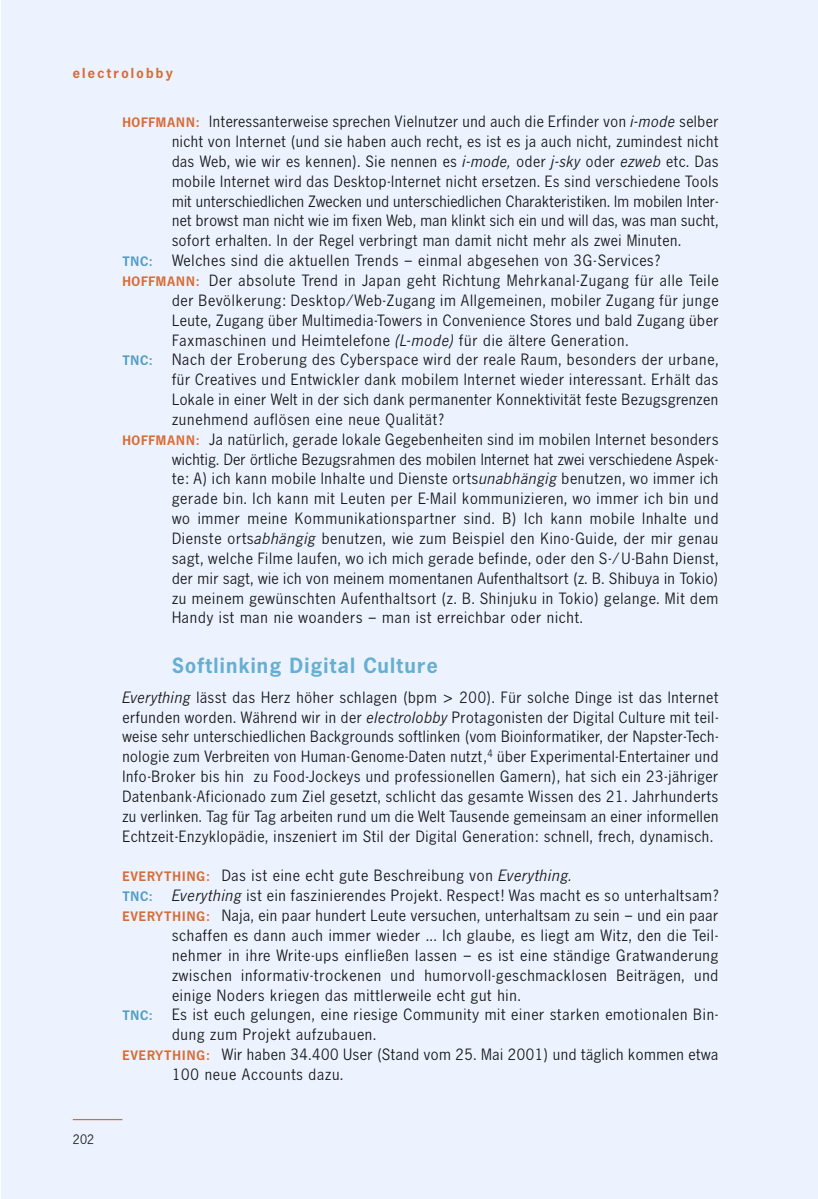
<style>
.page{position:relative;width:818px;height:1199px;background:#fff}
.page>*{position:absolute;margin:0;border:0;box-sizing:border-box;transform-origin:0 0}
.t1{font:700 21.88px "NE13";letter-spacing:.07em;color:#66afd3}
.t2{font:16.1px/19.8px "NE13";letter-spacing:.06em;color:#181819;text-align:justify}
.t3{font:16.1px "NE13";letter-spacing:.03em;color:#181819}
.t4{font:16.1px "NE13";letter-spacing:.035em;color:#181819}
.t5{font:16.1px "NE13";letter-spacing:.04em;color:#181819}
.t6{font:700 14.35px "NE13";letter-spacing:.17em;color:#d76c36}
.t7{font:13.65px "NE13";color:#181819}
.s1{font-weight:700;font-size:13.65px;color:#d76c36}
.s2{font-style:italic}
.s3{font-weight:700;font-size:13.65px;color:#529dc2}
.s4{font-family:"News Gothic"}
</style>
<div class="page">
<div style="left:1px;top:0;width:816px;height:1199px;background:#ecf3ff"></div>
<hr style="left:73px;top:1119px;width:49px;height:1px;background:#d76c36">
<p class="t6" style="left:73px;top:68px;width:102px">electrolobby</p>
<p class="t7" style="left:73px;top:1135px;width:23px">202</p>
<p class="t2" style="left:122px;top:113px;width:597px"><span class="s1">HOFFMANN:</span> Interessanterweise sprechen Vielnutzer und auch die Erfinder von <span class="s2">i-mode</span> selber</p>
<p class="t2" style="left:172px;top:133px;width:547px">nicht von Internet (und sie haben auch recht, es ist es ja auch nicht, zumindest nicht</p>
<p class="t2" style="left:172px;top:153px;width:547px">das Web, wie wir es kennen). Sie nennen es <span class="s2">i-mode,</span> oder <span class="s2">j-sky</span> oder <span class="s2">ezweb</span> etc. Das</p>
<p class="t2" style="left:172px;top:173px;width:547px">mobile Internet wird das Desktop-Internet nicht ersetzen. Es sind verschiedene Tools</p>
<p class="t3" style="left:172px;top:196px;width:547px">mit unterschiedlichen Zwecken und unterschiedlichen Charakteristiken. Im mobilen Inter-</p>
<p class="t5" style="left:172px;top:215px;width:547px">net browst man nicht wie im fixen Web, man klinkt sich ein und will das, was man sucht,</p>
<p class="t2" style="left:172px;top:232px;width:510px">sofort erhalten. In der Regel verbringt man damit nicht mehr als zwei Minuten.</p>
<p class="t2" style="left:122px;top:252px;width:538px"><span class="s3">TNC:</span> Welches sind die aktuellen Trends – einmal abgesehen von 3G-Services?</p>
<p class="t2" style="left:122px;top:272px;width:597px"><span class="s1">HOFFMANN:</span> Der absolute Trend in Japan geht Richtung Mehrkanal-Zugang für alle Teile</p>
<p class="t2" style="left:172px;top:292px;width:547px">der Bevölkerung: Desktop/Web-Zugang im Allgemeinen, mobiler Zugang für junge</p>
<p class="t2" style="left:172px;top:312px;width:547px">Leute, Zugang über Multimedia-Towers in Convenience Stores und bald Zugang über</p>
<p class="t2" style="left:172px;top:331px;width:457px">Faxmaschinen und Heimtelefone <span class="s2">(L-mode)</span> für die ältere Generation.</p>
<p class="t2" style="left:122px;top:351px;width:597px"><span class="s3">TNC:</span> Nach der Eroberung des Cyberspace wird der reale Raum, besonders der urbane,</p>
<p class="t2" style="left:172px;top:371px;width:547px">für Creatives und Entwickler dank mobilem Internet wieder interessant. Erhält das</p>
<p class="t2" style="left:172px;top:391px;width:547px">Lokale in einer Welt in der sich dank permanenter Konnektivität feste Bezugsgrenzen</p>
<p class="t2" style="left:172px;top:411px;width:273px">zunehmend auflösen eine neue Qualität?</p>
<p class="t2" style="left:122px;top:431px;width:597px"><span class="s1">HOFFMANN:</span> Ja natürlich, gerade lokale Gegebenheiten sind im mobilen Internet besonders</p>
<p class="t4" style="left:172px;top:453px;width:547px">wichtig. Der örtliche Bezugsrahmen des mobilen Internet hat zwei verschiedene Aspek-</p>
<p class="t2" style="left:172px;top:470px;width:547px">te: A) ich kann mobile Inhalte und Dienste orts<span class="s2">unabhängig</span> benutzen, wo immer ich</p>
<p class="t2" style="left:172px;top:490px;width:547px">gerade bin. Ich kann mit Leuten per E-Mail kommunizieren, wo immer ich bin und</p>
<p class="t2" style="left:172px;top:510px;width:547px">wo immer meine Kommunikationspartner sind. B) Ich kann mobile Inhalte und</p>
<p class="t2" style="left:172px;top:530px;width:547px">Dienste orts<span class="s2">abhängig</span> benutzen, wie zum Beispiel den Kino-Guide, der mir genau</p>
<p class="t2" style="left:172px;top:550px;width:547px">sagt, welche Filme laufen, wo ich mich gerade befinde, oder den S-/U-Bahn Dienst,</p>
<p class="t2" style="left:172px;top:570px;width:547px">der mir sagt, wie ich von meinem momentanen Aufenthaltsort (z. B. Shibuya in Tokio)</p>
<p class="t2" style="left:172px;top:589px;width:547px">zu meinem gewünschten Aufenthaltsort (z. B. Shinjuku in Tokio) gelange. Mit dem</p>
<p class="t2" style="left:172px;top:609px;width:412px">Handy ist man nie woanders – man ist erreichbar oder nicht.</p>
<h1 class="t1" style="left:172px;top:658px;width:267px">Softlinking Digital Culture</h1>
<p class="t2" style="left:122px;top:689px;width:597px"><span class="s2">Everything</span> lässt das Herz höher schlagen (bpm <span class="s4">&gt;</span> 200). Für solche Dinge ist das Internet erfunden worden. Während wir in der <span class="s2">electrolobby</span> Protagonisten der Digital Culture mit teil&shy;weise sehr unterschiedlichen Backgrounds softlinken (vom Bioinformatiker, der Napster-Tech&shy;nologie zum Verbreiten von Human-Genome-Daten nutzt,<sup>4</sup> über Experimental-Entertainer und Info-Broker bis hin zu Food-Jockeys und professionellen Gamern), hat sich ein 23-jähriger Datenbank-Aficionado zum Ziel gesetzt, schlicht das gesamte Wissen des 21. Jahrhunderts zu verlinken. Tag für Tag arbeiten rund um die Welt Tausende gemeinsam an einer informellen Echtzeit-Enzyklopädie, inszeniert im Stil der Digital Generation: schnell, frech, dynamisch.</p>
<p class="t2" style="left:122px;top:867px;width:451px"><span class="s1">EVERYTHING:</span> Das ist eine echt gute Beschreibung von <span class="s2">Everything.</span></p>
<p class="t2" style="left:122px;top:887px;width:597px"><span class="s3">TNC:</span> <span class="s2">Everything</span> ist ein faszinierendes Projekt. Respect! Was macht es so unterhaltsam?</p>
<p class="t2" style="left:122px;top:907px;width:597px"><span class="s1">EVERYTHING:</span> Naja, ein paar hundert Leute versuchen, unterhaltsam zu sein – und ein paar</p>
<p class="t2" style="left:172px;top:927px;width:547px">schaffen es dann auch immer wieder ... Ich glaube, es liegt am Witz, den die Teil-</p>
<p class="t2" style="left:172px;top:947px;width:547px">nehmer in ihre Write-ups einfließen lassen – es ist eine ständige Gratwanderung</p>
<p class="t2" style="left:172px;top:966px;width:547px">zwischen informativ-trockenen und humorvoll-geschmacklosen Beiträgen, und</p>
<p class="t2" style="left:172px;top:986px;width:350px">einige Noders kriegen das mittlerweile echt gut hin.</p>
<p class="t2" style="left:122px;top:1006px;width:597px"><span class="s3">TNC:</span> Es ist euch gelungen, eine riesige Community mit einer starken emotionalen Bin-</p>
<p class="t2" style="left:172px;top:1026px;width:205px">dung zum Projekt aufzubauen.</p>
<p class="t2" style="left:122px;top:1046px;width:597px"><span class="s1">EVERYTHING:</span> Wir haben 34.400 User (Stand vom 25. Mai 2001) und täglich kommen etwa</p>
<p class="t2" style="left:172px;top:1066px;width:173px">100 neue Accounts dazu.</p>
</div>
